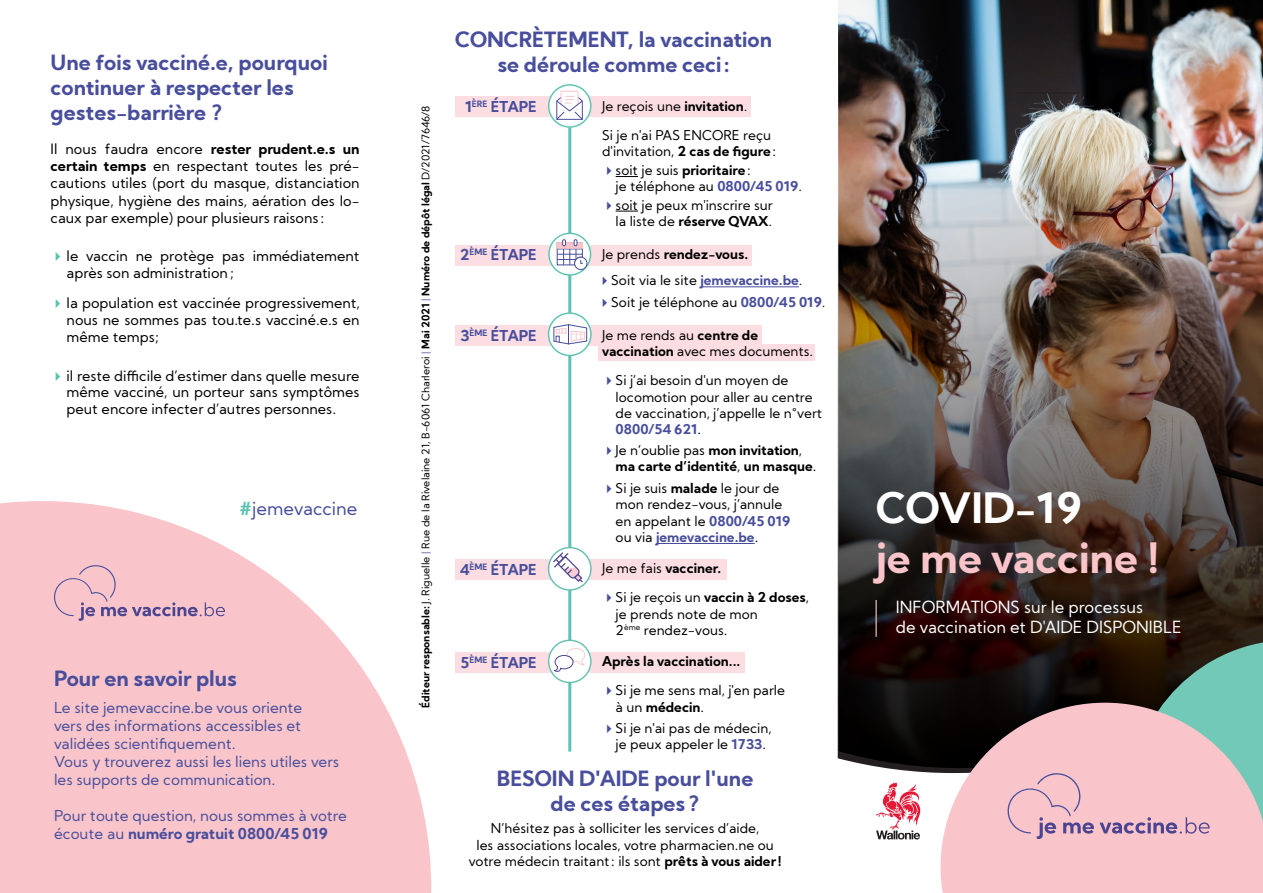
<style>
.page{position:relative;width:1263px;height:893px;background:#fff}
.page>*{position:absolute;margin:0;border:0;box-sizing:border-box;transform-origin:0 0}
.t1{font:700 41.85px/50.1px "Kumbh Sans";color:#f9c5ca}
.t2{font:700 21px/25.2px "Kumbh Sans";color:#484e9c;text-align:center}
.t3{font:18px "Kumbh Sans";color:#484f9d}
.Intro_blanc{font:16.65px/20.1px "Kumbh Sans";color:#fff}
.texte_blanc_higlight{font:15px/18px "Kumbh Sans";color:#484e9c}
.t4{font:700 15px "Kumbh Sans";color:#484e9c}
.t5{font:14.25px/17.1px "Kumbh Sans";color:#000001;text-align:justify}
.t6{font:13.5px/16.2px "Kumbh Sans";color:#000001}
.t7{font:700 13.5px/16.2px "Kumbh Sans";color:#000001}
.t8{font:700 13.5px "Kumbh Sans";color:#484e9c}
.t9{font:10.5px "Kumbh Sans";color:#000001}
.s1{font-weight:700}
.s2{color:#5cc3b2}
.s3{font-weight:700;color:#5cc3b2}
.s4{color:#484e9c}
.s5{color:#231f20}
.s6{font-weight:700;color:#484e9c}
.s7{font-weight:400}
.s8{font-weight:400;color:#000001}
.s9{font-weight:400;color:#231f20}
.s10{color:#fff}
</style>
<div class="page">
<svg style="left:0;top:501px;width:431px;height:392px;fill:#f9c5ca"></svg>
<img style="left:838px;top:0;width:425px;height:773px">
<svg style="left:876px;top:782px;width:44px;height:57px"></svg>
<hr style="left:875px;top:600px;width:2px;height:37px;background:#f9c5ca">
<svg style="left:940px;top:703px;width:66px;height:190px;background:#ad8d90"></svg>
<svg style="left:1006px;top:640px;width:257px;height:253px;background:#b59d9e"></svg>
<svg style="left:53px;top:565px;width:172px;height:56px;background:#e9b9c5"></svg>
<div style="left:455px;top:97px;width:295px;height:20px;background:#fcdee2"></div>
<hr style="left:568px;top:127px;width:3px;height:625px;background:#5cc3b2">
<svg style="left:616px;top:176px;width:22px;height:1px"></svg>
<svg style="left:616px;top:211px;width:22px;height:1px"></svg>
<svg style="left:549px;top:85px;width:42px;height:42px"></svg>
<div style="left:548px;top:84px;width:43px;height:44px;border:1px solid #5cc3b2;border-radius:50%"></div>
<div style="left:561px;top:91px;width:17px;height:14px;border:1px solid #f9c5ca"></div>
<svg style="left:555px;top:96px;width:29px;height:25px"></svg>
<div style="left:455px;top:245px;width:297px;height:20px;background:#fcdee2"></div>
<hr style="left:700px;top:286px;width:99px;height:1px;background:#484e9c">
<svg style="left:549px;top:233px;width:41px;height:42px"></svg>
<div style="left:548px;top:233px;width:43px;height:43px;border:1px solid #5cc3b2;border-radius:50%"></div>
<svg style="left:575px;top:257px;width:12px;height:13px"></svg>
<div style="left:574px;top:257px;width:13px;height:13px;border:1px solid #484e9c;border-radius:50%"></div>
<svg style="left:556px;top:239px;width:28px;height:27px"></svg>
<div style="left:455px;top:652px;width:290px;height:20px;background:#fcdee2"></div>
<svg style="left:549px;top:640px;width:42px;height:42px"></svg>
<div style="left:548px;top:640px;width:44px;height:43px;border:1px solid #68c0b2;border-radius:50%"></div>
<svg style="left:552px;top:648px;width:35px;height:24px"></svg>
<div style="left:455px;top:325px;width:306px;height:21px;background:#fcdee2"></div>
<div style="left:598px;top:344px;width:216px;height:17px;background:#fcdee2"></div>
<hr style="left:656px;top:543px;width:99px;height:1px;background:#484e9c">
<svg style="left:548px;top:313px;width:43px;height:42px"></svg>
<div style="left:548px;top:312px;width:44px;height:44px;border:1px solid #5cc3b2;border-radius:50%"></div>
<svg style="left:553px;top:324px;width:35px;height:21px"></svg>
<div style="left:455px;top:559px;width:271px;height:20px;background:#fcdee2"></div>
<svg style="left:548px;top:548px;width:43px;height:42px"></svg>
<div style="left:548px;top:547px;width:44px;height:44px;border:1px solid #68c0b2;border-radius:50%"></div>
<svg style="left:552px;top:551px;width:32px;height:33px"></svg>
<h2 class="t2" style="left:51px;top:50px;width:279px;text-align:left">Une fois vacciné.e, pourquoi continuer à respecter les gestes-barrière ?</h2>
<p class="t5" style="left:51px;top:140px;width:311px">Il nous faudra encore <span class="s1">rester prudent.e.s un certain temps</span> en respectant toutes les pré&shy;cautions utiles (port du masque, distanciation physique, hygiène des mains, aération des lo&shy;caux par exemple) pour plusieurs raisons :</p>
<p class="t5" style="left:67px;top:247px;width:294px;text-indent:-16px"><span class="s2">✔</span>le vaccin ne protège pas immédiatement après son administration;</p>
<p class="t5" style="left:67px;top:294px;width:294px;text-indent:-16px"><span class="s2">✔</span>la population est vaccinée progressivement, nous ne sommes pas tou.te.s vacciné.e.s en même temps;</p>
<p class="t5" style="left:67px;top:367px;width:294px;line-height:16.5px;text-indent:-16px"><span class="s2">✔</span>il reste difficile d’estimer dans quelle mesure même vacciné, un porteur sans symptômes peut encore infecter d’autres personnes.</p>
<p class="t3" style="left:239px;top:497px;width:120px"><span class="s3">#</span>jemevaccine</p>
<h2 class="t2" style="left:54px;top:666px;width:185px">Pour en savoir plus</h2>
<p class="texte_blanc_higlight" style="left:54px;top:698px;width:287px">Le site jemevaccine.be vous oriente<br>vers des informations accessibles et validées scientifiquement.<br>Vous y trouverez aussi les liens utiles vers les supports de communication.</p>
<p class="texte_blanc_higlight" style="left:54px;top:806px;width:294px">Pour toute question, nous sommes à votre écoute au <span class="s1">numéro gratuit 0800/45 019</span></p>
<p class="t9" style="left:419px;top:708px;width:604px;rotate:-90deg"><span class="s1">Éditeur responsable:</span> J. Riguelle <span class="s4">|</span> Rue de la Rivelaine 21, B-6061 Charleroi <span class="s4">|</span> <span class="s1">Mai 2021</span> <span class="s4">|</span> <span class="s1">Numéro de dépôt légal</span> D/2021/7646/8</p>
<p class="t2" style="left:455px;top:27px;width:319px">CONCRÈTEMENT, la vaccination se déroule comme ceci:</p>
<p class="t4" style="left:465px;top:97px;width:73px">1<sup>ÈRE</sup> ÉTAPE</p>
<p class="t6" style="left:602px;top:98px;width:147px">Je reçois une <span class="s1">invitation</span><span class="s5">.</span></p>
<p class="t6" style="left:602px;top:127px;width:176px">Si je n'ai PAS ENCORE reçu d'invitation, <span class="s1">2 cas de figure</span>:</p>
<p class="t6" style="left:616px;top:162px;width:188px;text-indent:-14px"><span class="s4">✔</span>soit je suis <span class="s1">prioritaire</span>:<br>je téléphone au <span class="s6">0800/45 019</span><span class="s5">.</span></p>
<p class="t6" style="left:602px;top:197px;width:172px;text-align:right"><span class="s4">✔</span>soit je peux m'inscrire sur la liste de <span class="s1">réserve QVAX</span><span class="s5">.</span></p>
<p class="t4" style="left:460px;top:245px;width:79px">2<sup>ÈME</sup> ÉTAPE</p>
<p class="t7" style="left:602px;top:246px;width:148px"><span class="s7">Je prends</span> rendez-vous.</p>
<p class="t8" style="left:598px;top:272px;width:206px">✔<span class="s8">Soit via le site</span> jemevaccine.be<span class="s9">.</span></p>
<p class="t6" style="left:598px;top:294px;width:229px"><span class="s4">✔</span>Soit je téléphone au <span class="s6">0800/45 019</span><span class="s5">.</span></p>
<p class="t4" style="left:460px;top:326px;width:78px">3<sup>ÈME</sup> ÉTAPE</p>
<p class="t6" style="left:602px;top:327px;width:213px">Je me rends au <span class="s1">centre de vaccination</span> avec mes documents.</p>
<p class="t6" style="left:616px;top:372px;width:208px;text-indent:-14px"><span class="s4">✔</span>Si j’ai besoin d'un moyen de locomotion pour aller au centre de vaccination, j’appelle le n°vert<br><span class="s6">0800/54 621</span>.</p>
<p class="t7" style="left:616px;top:442px;width:202px;text-indent:-14px"><span class="s4">✔</span><span class="s7">Je n’oublie pas</span> mon invitation<span class="s7">, </span>ma carte d’identité<span class="s7">,</span> un masque<span class="s7">.</span></p>
<p class="t6" style="left:616px;top:480px;width:176px;text-indent:-14px"><span class="s4">✔</span>Si je suis <span class="s1">malade</span> le jour de mon rendez-vous, j’annule en appelant le <span class="s6">0800/45 019 </span>ou via <span class="s6">jemevaccine.be</span>.</p>
<p class="t4" style="left:460px;top:560px;width:79px">4<sup>ÈME</sup> ÉTAPE</p>
<p class="t7" style="left:602px;top:560px;width:121px"><span class="s7">Je me fais</span> vacciner.</p>
<p class="t6" style="left:616px;top:589px;width:195px;text-indent:-14px"><span class="s4">✔</span>Si je reçois un <span class="s1">vaccin à 2 doses</span>, je prends note de mon<br>2<sup>ème</sup> rendez-vous.</p>
<p class="t4" style="left:461px;top:652px;width:78px">5<sup>ÈME</sup> ÉTAPE</p>
<p class="t7" style="left:602px;top:653px;width:140px">Après la vaccination...</p>
<p class="t6" style="left:616px;top:682px;width:171px;text-indent:-14px"><span class="s4">✔</span>Si je me sens mal, j'en parle à un <span class="s1">médecin</span>.</p>
<p class="t6" style="left:602px;top:720px;width:171px;text-align:center"><span class="s4">✔</span>Si je n'ai pas de médecin, je peux appeler le <span class="s6">1733</span>.</p>
<p class="t2" style="left:497px;top:765px;width:258px">BESOIN D'AIDE pour l'une de ces étapes?</p>
<p class="t6" style="left:469px;top:820px;width:314px;text-align:center">N’hésitez pas à solliciter les services d’aide,<br>les associations locales, votre pharmacien.ne ou votre médecin traitant : ils sont <span class="s1">prêts à vous aider!</span></p>
<h1 class="t1" style="left:876px;top:482px;width:285px"><span class="s10">COVID-19<br></span>je me vaccine !</h1>
<p class="Intro_blanc" style="left:896px;top:596px;width:287px">INFORMATIONS sur le processus<br>de vaccination et D'AIDE DISPONIBLE</p>
</div>
